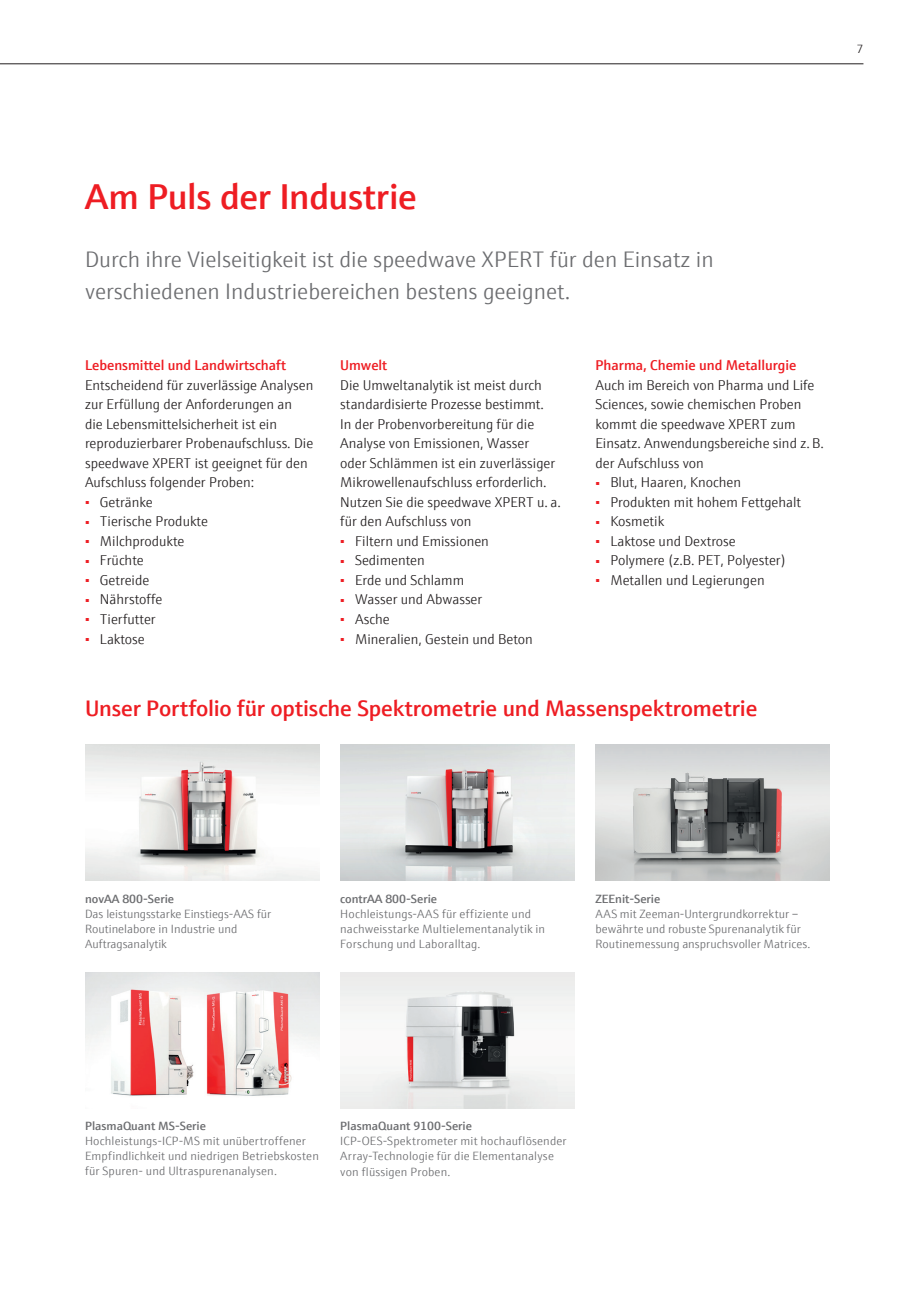
<style>
.page{position:relative;width:906px;height:1289px;background:#fff}
.page>*{position:absolute;margin:0;border:0;box-sizing:border-box;transform-origin:0 0}
.t1{font:600 36px "E+H Sans";letter-spacing:-.01em;color:#ee1d23}
.t2{font:300 22.5px/32.4px "E+H Sans";color:#6c6d70}
.t3{font:600 22.5px "E+H Sans";letter-spacing:-.01em;color:#ee1d23}
.t4{font:300 14.25px/19.5px "E+H Sans";color:#231f20}
.t5{font:600 14.25px "E+H Sans";color:#ee1d23}
.t6{font:300 12px/15px "E+H Sans";letter-spacing:.01em;color:#6c6d70}
.t7{font:600 12px "E+H Sans";color:#6c6d70}
.t8{font:300 12px "E+H Sans";color:#231f20}
</style>
<div class="page">
<hr style="left:0;top:63px;width:863px;height:1px;background:#231f20">
<img style="left:85px;top:744px;width:234px;height:136px">
<img style="left:340px;top:744px;width:234px;height:136px">
<img style="left:85px;top:972px;width:234px;height:124px">
<img style="left:595px;top:744px;width:234px;height:136px">
<img style="left:340px;top:972px;width:234px;height:136px">
<p class="t8" style="left:856px;top:40px;width:8px">7</p>
<h1 class="t1" style="left:85px;top:169px;width:333px">Am Puls der Industrie</h1>
<h2 class="t2" style="left:85px;top:241px;width:630px">Durch ihre Vielseitigkeit ist die speedwave XPERT für den Einsatz in verschiedenen Industriebereichen bestens geeignet.</h2>
<p class="t5" style="left:85px;top:354px;width:202px">Lebensmittel und Landwirtschaft</p>
<p class="t4" style="left:85px;top:374px;width:230px">Entscheidend für zuverlässige Analysen zur Erfüllung der Anforderungen an<br>die Lebensmittelsicherheit ist ein reproduzierbarer Probenaufschluss. Die speedwave XPERT ist geeignet für den Aufschluss folgender Proben:</p>
<p class="t4" style="left:85px;top:491px;width:69px"><sup>■</sup> Getränke</p>
<p class="t4" style="left:85px;top:511px;width:124px"><sup>■</sup> Tierische Produkte</p>
<p class="t4" style="left:85px;top:530px;width:101px"><sup>■</sup> Milchprodukte</p>
<p class="t4" style="left:85px;top:550px;width:60px"><sup>■</sup> Früchte</p>
<p class="t4" style="left:85px;top:569px;width:66px"><sup>■</sup> Getreide</p>
<p class="t4" style="left:85px;top:589px;width:79px"><sup>■</sup> Nährstoffe</p>
<p class="t4" style="left:85px;top:608px;width:72px"><sup>■</sup> Tierfutter</p>
<p class="t4" style="left:85px;top:628px;width:61px"><sup>■</sup> Laktose</p>
<p class="t5" style="left:340px;top:354px;width:48px">Umwelt</p>
<p class="t4" style="left:340px;top:374px;width:222px">Die Umweltanalytik ist meist durch standardisierte Prozesse bestimmt.<br>In der Probenvorbereitung für die Analyse von Emissionen, Wasser<br>oder Schlämmen ist ein zuverlässiger Mikrowellenaufschluss erforderlich.<br>Nutzen Sie die speedwave XPERT u. a. für den Aufschluss von</p>
<p class="t4" style="left:340px;top:530px;width:150px"><sup>■</sup> Filtern und Emissionen</p>
<p class="t4" style="left:340px;top:550px;width:86px"><sup>■</sup> Sedimenten</p>
<p class="t4" style="left:340px;top:569px;width:125px"><sup>■</sup> Erde und Schlamm</p>
<p class="t4" style="left:340px;top:589px;width:143px"><sup>■</sup> Wasser und Abwasser</p>
<p class="t4" style="left:340px;top:608px;width:51px"><sup>■</sup> Asche</p>
<p class="t4" style="left:340px;top:628px;width:194px"><sup>■</sup> Mineralien, Gestein und Beton</p>
<p class="t5" style="left:595px;top:354px;width:202px">Pharma, Chemie und Metallurgie</p>
<p class="t4" style="left:595px;top:374px;width:230px">Auch im Bereich von Pharma und Life<br>Sciences, sowie chemischen Proben kommt die speedwave XPERT zum<br>Einsatz. Anwendungsbereiche sind z. B. der Aufschluss von</p>
<p class="t4" style="left:595px;top:472px;width:147px"><sup>■</sup> Blut, Haaren, Knochen</p>
<p class="t4" style="left:595px;top:491px;width:207px"><sup>■</sup> Produkten mit hohem Fettgehalt</p>
<p class="t4" style="left:595px;top:511px;width:70px"><sup>■</sup> Kosmetik</p>
<p class="t4" style="left:595px;top:530px;width:142px"><sup>■</sup> Laktose und Dextrose</p>
<p class="t4" style="left:595px;top:550px;width:192px"><sup>■</sup> Polymere (z.B. PET, Polyester)</p>
<p class="t4" style="left:595px;top:569px;width:171px"><sup>■</sup> Metallen und Legierungen</p>
<h2 class="t3" style="left:85px;top:691px;width:674px">Unser Portfolio für optische Spektrometrie und Massenspektrometrie</h2>
<p class="t7" style="left:85px;top:890px;width:91px">novAA 800-Serie</p>
<p class="t6" style="left:85px;top:905px;width:188px">Das leistungsstarke Einstiegs-AAS für<br>Routinelabore in Industrie und<br>Auftragsanalytik</p>
<p class="t7" style="left:340px;top:890px;width:98px">contrAA 800-Serie</p>
<p class="t6" style="left:340px;top:905px;width:206px">Hochleistungs-AAS für effiziente und nachweisstarke Multielementanalytik in<br>Forschung und Laboralltag.</p>
<p class="t7" style="left:595px;top:890px;width:66px">ZEEnit-Serie</p>
<p class="t6" style="left:595px;top:905px;width:216px">AAS mit Zeeman-Untergrundkorrektur – bewährte und robuste Spurenanalytik für<br>Routinemessung anspruchsvoller Matrices.</p>
<p class="t7" style="left:85px;top:1116px;width:122px">PlasmaQuant MS-Serie</p>
<p class="t6" style="left:85px;top:1132px;width:235px">Hochleistungs-ICP-MS mit unübertroffener<br>Empfindlichkeit und niedrigen Betriebskosten für Spuren- und Ultraspurenanalysen.</p>
<p class="t7" style="left:340px;top:1117px;width:133px">PlasmaQuant 9100-Serie</p>
<p class="t6" style="left:340px;top:1132px;width:228px">ICP-OES-Spektrometer mit hochauflösender<br>Array-Technologie für die Elementanalyse von flüssigen Proben.</p>
</div>
